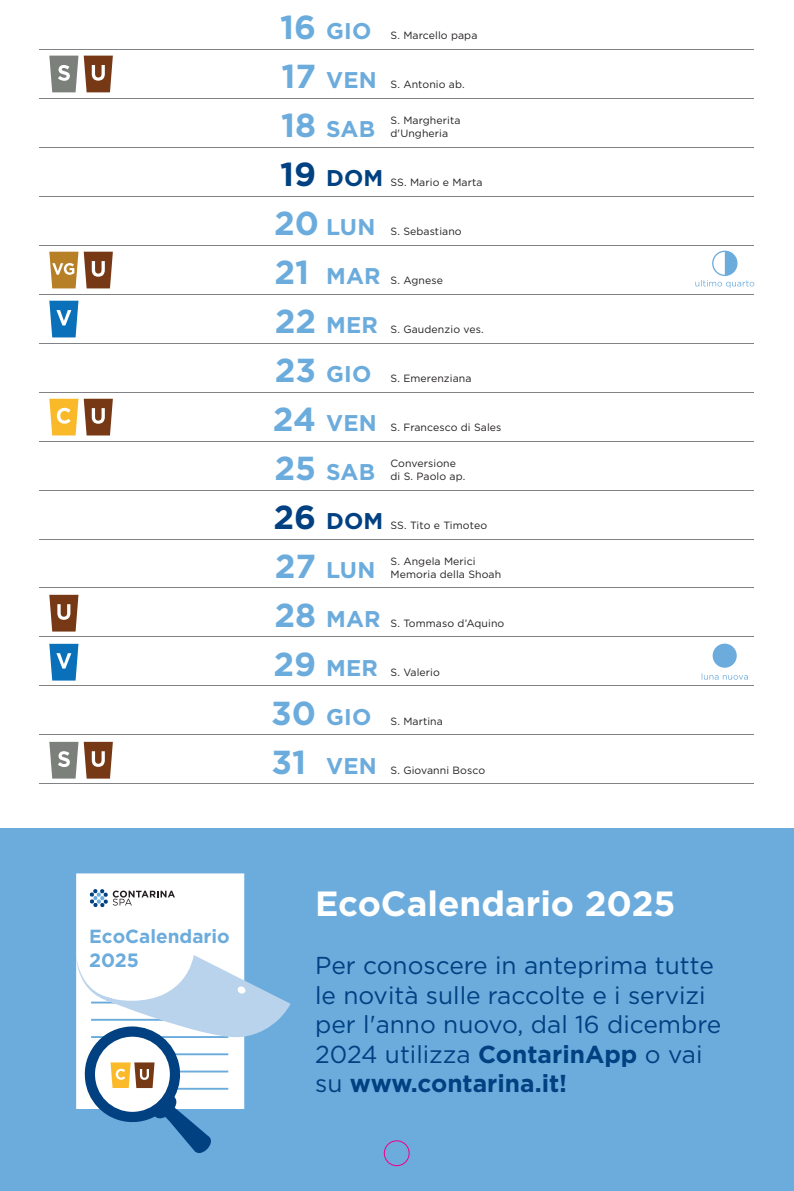
<style>
.page{position:relative;width:794px;height:1191px;background:#fff}
.page>*{position:absolute;margin:0;border:0;box-sizing:border-box;transform-origin:0 0}
.t1{font:700 35px "Gotham";color:#fff}
.t2{font:24.5px/29.4px "Gotham";color:#014081}
.t3{font:700 22.75px "Gotham";letter-spacing:.005em;color:#6cacdd}
.t4{font:700 19.25px "Gotham";color:#6cacdd}
.t5{font:700 19.07px "Gotham";color:#6cacdd}
.t6{font:10.5px/12.6px "Gotham";letter-spacing:.01em;color:#231f20}
.s1{font-weight:700;font-size:33.25px;color:#6cacdd}
.s2{font-weight:700;font-size:22.75px;color:#6cacdd}
.s3{font-size:33.25px}
.s4{font-weight:700;font-size:33.25px;color:#014081}
.s5{font-weight:700;font-size:22.75px;color:#014081}
.s6{font-weight:700}
</style>
<div class="page">
<hr style="left:40px;top:49px;width:714px;height:1px;background:#808285">
<hr style="left:40px;top:98px;width:714px;height:1px;background:#808285">
<hr style="left:40px;top:147px;width:714px;height:1px;background:#808285">
<hr style="left:40px;top:196px;width:714px;height:1px;background:#808285">
<hr style="left:40px;top:245px;width:714px;height:1px;background:#808285">
<hr style="left:40px;top:294px;width:714px;height:1px;background:#808285">
<hr style="left:40px;top:343px;width:714px;height:1px;background:#808285">
<hr style="left:40px;top:392px;width:714px;height:1px;background:#808285">
<hr style="left:40px;top:441px;width:714px;height:1px;background:#808285">
<hr style="left:40px;top:490px;width:714px;height:1px;background:#808285">
<hr style="left:40px;top:539px;width:714px;height:1px;background:#808285">
<hr style="left:40px;top:588px;width:714px;height:1px;background:#808285">
<hr style="left:40px;top:637px;width:714px;height:1px;background:#808285">
<hr style="left:40px;top:686px;width:714px;height:1px;background:#808285">
<hr style="left:40px;top:734px;width:714px;height:1px;background:#808285">
<hr style="left:40px;top:783px;width:714px;height:1px;background:#808285">
<div style="left:0;top:828px;width:794px;height:363px;background:#6cacdd"></div>
<div style="left:76px;top:873px;width:169px;height:82px;background:#fff"></div>
<svg style="left:90px;top:889px;width:85px;height:18px;background:#c5cbd2"></svg>
<svg style="left:76px;top:955px;width:214px;height:198px"></svg>
<svg style="left:384px;top:1140px;width:26px;height:26px"></svg>
<svg style="left:695px;top:251px;width:59px;height:37px"></svg>
<div style="left:712px;top:643px;width:24px;height:25px;background:#6cacdd;border-radius:50%"></div>
<svg style="left:701px;top:673px;width:47px;height:7px"></svg>
<svg style="left:49px;top:56px;width:29px;height:36px"></svg>
<svg style="left:84px;top:56px;width:29px;height:36px"></svg>
<svg style="left:49px;top:252px;width:29px;height:36px"></svg>
<svg style="left:84px;top:252px;width:29px;height:36px"></svg>
<svg style="left:49px;top:301px;width:29px;height:36px"></svg>
<svg style="left:49px;top:399px;width:29px;height:36px"></svg>
<svg style="left:84px;top:399px;width:29px;height:36px"></svg>
<svg style="left:49px;top:595px;width:29px;height:36px"></svg>
<svg style="left:49px;top:644px;width:29px;height:36px"></svg>
<svg style="left:49px;top:742px;width:29px;height:36px"></svg>
<svg style="left:84px;top:742px;width:29px;height:36px"></svg>
<p class="t6" style="left:280px;top:29px;width:199px"><span class="s1">16</span> <span class="s2">GIO</span> S. Marcello papa</p>
<p class="t6" style="left:281px;top:78px;width:185px"><span class="s1">17</span> <span class="s2">VEN</span> S. Antonio ab.</p>
<h3 class="t3" style="left:281px;top:114px;width:95px"><span class="s3">18</span> SAB</h3>
<p class="t6" style="left:390px;top:114px;width:71px">S. Margherita d'Ungheria</p>
<p class="t6" style="left:280px;top:176px;width:204px"><span class="s4">19</span> <span class="s5">DOM</span> SS. Mario e Marta</p>
<p class="t6" style="left:274px;top:225px;width:189px"><span class="s1">20</span> <span class="s2">LUN</span> S. Sebastiano</p>
<p class="t6" style="left:274px;top:274px;width:170px"><span class="s1">21</span> <span class="s2">MAR</span> S. Agnese</p>
<p class="t6" style="left:275px;top:323px;width:210px"><span class="s1">22</span> <span class="s2">MER</span> S. Gaudenzio ves.</p>
<p class="t6" style="left:275px;top:372px;width:198px"><span class="s1">23</span> <span class="s2">GIO</span> S. Emerenziana</p>
<p class="t6" style="left:273px;top:420px;width:230px"><span class="s1">24</span> <span class="s2">VEN</span> S. Francesco di Sales</p>
<h3 class="t3" style="left:274px;top:457px;width:102px"><span class="s3">25</span> SAB</h3>
<p class="t6" style="left:390px;top:457px;width:76px">Conversione di S. Paolo ap.</p>
<p class="t6" style="left:273px;top:518px;width:215px"><span class="s4">26</span> <span class="s5">DOM</span> SS. Tito e Timoteo</p>
<h3 class="t3" style="left:275px;top:554px;width:102px"><span class="s3">27</span> LUN</h3>
<p class="t6" style="left:390px;top:555px;width:112px">S. Angela Merici<br>Memoria della Shoah</p>
<p class="t6" style="left:274px;top:616px;width:231px"><span class="s1">28</span> <span class="s2">MAR</span> S. Tommaso d’Aquino</p>
<p class="t6" style="left:273px;top:665px;width:168px"><span class="s1">29</span> <span class="s2">MER</span> S. Valerio</p>
<p class="t6" style="left:271px;top:714px;width:173px"><span class="s1">30</span> <span class="s2">GIO</span> S. Martina</p>
<p class="t6" style="left:271px;top:763px;width:215px"><span class="s1">31</span> <span class="s2">VEN</span> S. Giovanni Bosco</p>
<h3 class="t5" style="left:89px;top:924px;width:142px">EcoCalendario</h3>
<h3 class="t4" style="left:89px;top:947px;width:51px">2025</h3>
<h1 class="t1" style="left:315px;top:880px;width:362px">EcoCalendario 2025</h1>
<h2 class="t2" style="left:315px;top:950px;width:408px">Per conoscere in anteprima tutte le novità sulle raccolte e i servizi per l'anno nuovo, dal 16 dicembre<br>2024 utilizza <span class="s6">ContarinApp</span> o vai su <span class="s6">www.contarina.it!</span></h2>
</div>
